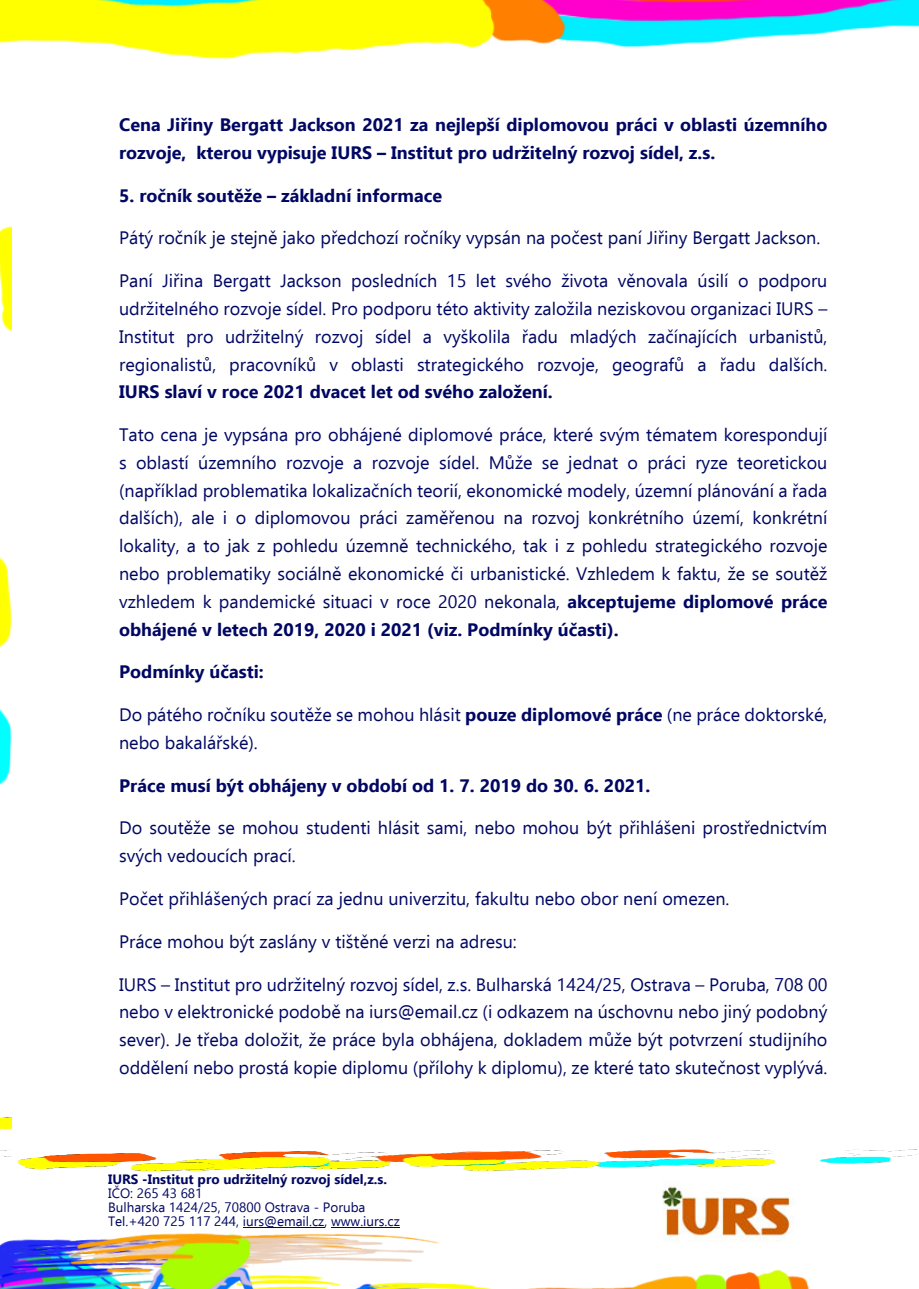
<style>
.page{position:relative;width:919px;height:1289px;background:#fff}
.page>*{position:absolute;margin:0;border:0;box-sizing:border-box;transform-origin:0 0}
.t1{font:18px/27.8px "Ebrima";color:#000762;text-align:justify}
.t2{font:700 18px/27.8px "Ebrima";color:#000762}
.t3{font:13.5px/14px "Ebrima";color:#000762}
.t4{font:700 13.5px "Ebrima";color:#000762}
.s1{font-weight:700}
</style>
<div class="page">
<img style="left:0;top:0;width:918px;height:785px">
<img style="left:0;top:1117px;width:809px;height:171px">
<img style="left:18px;top:1150px;width:209px;height:18px">
<img style="left:403px;top:1149px;width:514px;height:17px">
<img style="left:42px;top:1152px;width:346px;height:18px">
<img style="left:227px;top:1150px;width:546px;height:18px">
<svg style="left:513px;top:761px;width:310px;height:24px"></svg>
<hr style="left:243px;top:1226px;width:81px;height:1px;background:#000762">
<hr style="left:331px;top:1226px;width:69px;height:1px;background:#000762">
<p class="t2" style="left:119px;top:113px;width:709px">Cena Jiřiny Bergatt Jackson 2021 za nejlepší diplomovou práci v oblasti územního rozvoje, kterou vypisuje IURS – Institut pro udržitelný rozvoj sídel, z.s.</p>
<p class="t2" style="left:119px;top:183px;width:324px">5. ročník soutěže – základní informace</p>
<p class="t1" style="left:119px;top:226px;width:702px">Pátý ročník je stejně jako předchozí ročníky vypsán na počest paní Jiřiny Bergatt Jackson.</p>
<p class="t1" style="left:119px;top:269px;width:709px">Paní Jiřina Bergatt Jackson posledních 15 let svého života věnovala úsilí o podporu udržitelného rozvoje sídel. Pro podporu této aktivity založila neziskovou organizaci IURS – Institut pro udržitelný rozvoj sídel a vyškolila řadu mladých začínajících urbanistů, regionalistů, pracovníků v oblasti strategického rozvoje, geografů a řadu dalších.</p>
<p class="t2" style="left:119px;top:380px;width:435px">IURS slaví v roce 2021 dvacet let od svého založení.</p>
<p class="t1" style="left:119px;top:422px;width:709px">Tato cena je vypsána pro obhájené diplomové práce, které svým tématem korespondují s oblastí územního rozvoje a rozvoje sídel. Může se jednat o práci ryze teoretickou (například problematika lokalizačních teorií, ekonomické modely, územní plánování a řada dalších), ale i o diplomovou práci zaměřenou na rozvoj konkrétního území, konkrétní lokality, a to jak z pohledu územně technického, tak i z pohledu strategického rozvoje nebo problematiky sociálně ekonomické či urbanistické. Vzhledem k faktu, že se soutěž vzhledem k pandemické situaci v roce 2020 nekonala, <span class="s1">akceptujeme diplomové práce obhájené v letech 2019, 2020 i 2021 (viz. Podmínky účasti).</span></p>
<p class="t2" style="left:119px;top:660px;width:146px">Podmínky účasti:</p>
<p class="t1" style="left:119px;top:702px;width:709px">Do pátého ročníku soutěže se mohou hlásit <span class="s1">pouze diplomové práce</span> (ne práce doktorské, nebo bakalářské).</p>
<p class="t2" style="left:119px;top:773px;width:532px">Práce musí být obhájeny v období od 1. 7. 2019 do 30. 6. 2021.</p>
<p class="t1" style="left:119px;top:816px;width:709px">Do soutěže se mohou studenti hlásit sami, nebo mohou být přihlášeni prostřednictvím svých vedoucích prací.</p>
<p class="t1" style="left:119px;top:886px;width:612px">Počet přihlášených prací za jednu univerzitu, fakultu nebo obor není omezen.</p>
<p class="t1" style="left:119px;top:929px;width:399px">Práce mohou být zaslány v tištěné verzi na adresu:</p>
<p class="t1" style="left:119px;top:972px;width:709px">IURS – Institut pro udržitelný rozvoj sídel, z.s. Bulharská 1424/25, Ostrava – Poruba, 708 00 nebo v elektronické podobě na iurs@email.cz (i odkazem na úschovnu nebo jiný podobný sever). Je třeba doložit, že práce byla obhájena, dokladem může být potvrzení studĳního oddělení nebo prostá kopie diplomu (přílohy k diplomu), ze které tato skutečnost vyplývá.</p>
<p class="t4" style="left:108px;top:1173px;width:280px">IURS -Institut pro udržitelný rozvoj sídel,z.s.</p>
<p class="t3" style="left:108px;top:1187px;width:293px">IČO: 265 43 681<br>Bulharska 1424/25, 70800 Ostrava - Poruba<br>Tel.+420 725 117 244, iurs@email.cz, www.iurs.cz</p>
</div>
